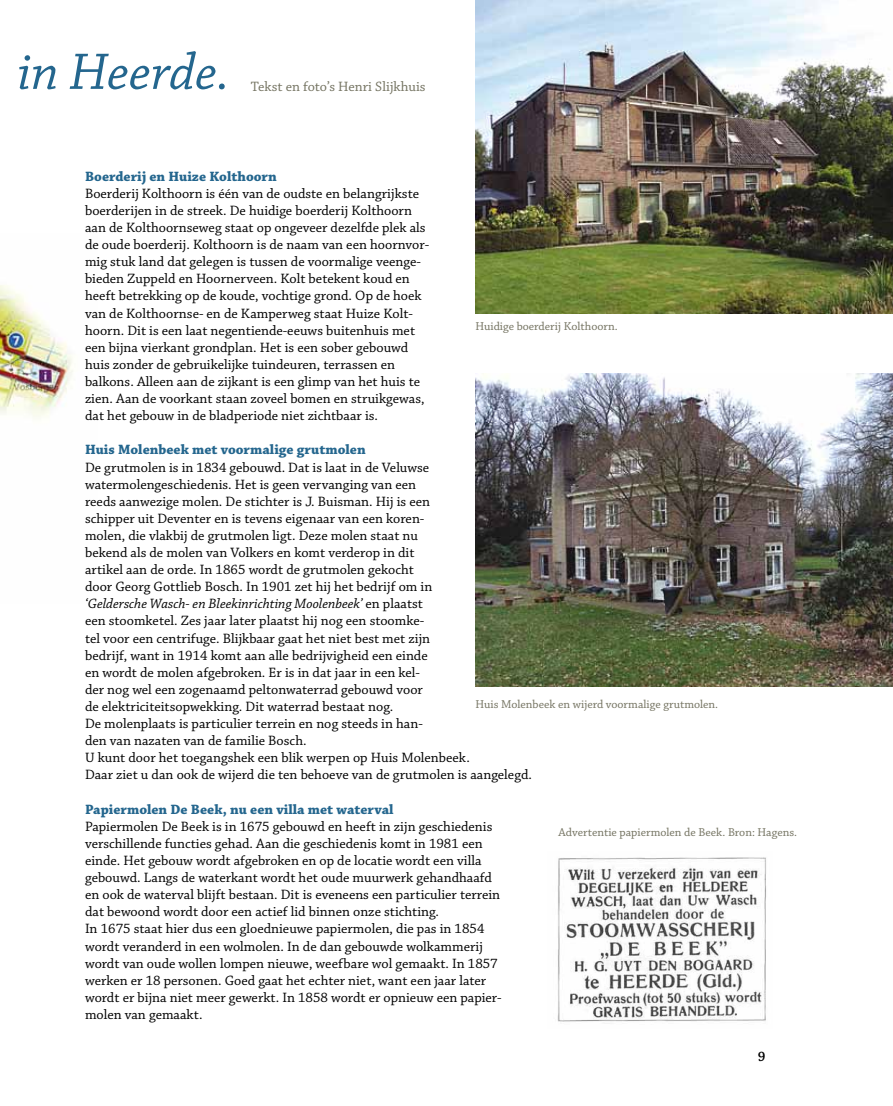
<style>
.page{position:relative;width:893px;height:1106px;background:#fff}
.page>*{position:absolute;margin:0;border:0;box-sizing:border-box;transform-origin:0 0}
.t1{font:italic 54px "Chaparral Pro";color:#24668e}
.t2{font:14.25px/17.1px "Chaparral Pro";color:#000}
.t3{font:700 14.25px "Chaparral Pro";color:#24668e}
.t4{font:14.25px "Chaparral Pro";color:#747361}
.t5{font:600 14.25px "Chaparral Pro";color:#000}
.t6{font:12px "Chaparral Pro";color:#747361}
.s1{font-style:italic}
</style>
<div class="page">
<img style="left:0;top:285px;width:73px;height:133px">
<img style="left:475px;top:373px;width:418px;height:313px">
<img style="left:475px;top:0;width:418px;height:313px">
<img style="left:557px;top:857px;width:209px;height:165px">
<h1 class="t1" style="left:18px;top:42px;width:214px">in Heerde.</h1>
<p class="t4" style="left:251px;top:79px;width:176px">Tekst en foto’s Henri Slijkhuis</p>
<p class="t3" style="left:85px;top:168px;width:193px">Boerderij en Huize Kolthoorn</p>
<p class="t2" style="left:85px;top:185px;width:346px">Boerderij Kolthoorn is één van de oudste en belangrijkste boerderijen in de streek. De huidige boerderij Kolthoorn aan de Kolthoornseweg staat op ongeveer dezelfde plek als de oude boerderij. Kolthoorn is de naam van een hoornvor&shy;mig stuk land dat gelegen is tussen de voormalige veenge&shy;bieden Zuppeld en Hoornerveen. Kolt betekent koud en heeft betrekking op de koude, vochtige grond. Op de hoek van de Kolthoornse- en de Kamperweg staat Huize Kolt&shy;hoorn. Dit is een laat negentiende-eeuws buitenhuis met een bijna vierkant grondplan. Het is een sober gebouwd huis zonder de gebruikelijke tuindeuren, terrassen en balkons. Alleen aan de zijkant is een glimp van het huis te zien. Aan de voorkant staan zoveel bomen en struikgewas, dat het gebouw in de bladperiode niet zichtbaar is.</p>
<p class="t3" style="left:85px;top:441px;width:282px">Huis Molenbeek met voormalige grutmolen</p>
<p class="t2" style="left:85px;top:459px;width:448px">De grutmolen is in 1834 gebouwd. Dat is laat in de Veluwse watermolengeschiedenis. Het is geen vervanging van een<br>reeds aanwezige molen. De stichter is J. Buisman. Hij is een<br>schipper uit Deventer en is tevens eigenaar van een koren-<br>molen, die vlakbij de grutmolen ligt. Deze molen staat nu<br>bekend als de molen van Volkers en komt verderop in dit<br>artikel aan de orde. In 1865 wordt de grutmolen gekocht<br>door Georg Gottlieb Bosch. In 1901 zet hij het bedrijf om in<br><span class="s1">‘Geldersche Wasch- en Bleekinrichting Moolenbeek’</span> en plaatst<br>een stoomketel. Zes jaar later plaatst hij nog een stoomke-<br>tel voor een centrifuge. Blijkbaar gaat het niet best met zijn<br>bedrijf, want in 1914 komt aan alle bedrijvigheid een einde<br>en wordt de molen afgebroken. Er is in dat jaar in een kel-<br>der nog wel een zogenaamd peltonwaterrad gebouwd voor<br>de elektriciteitsopwekking. Dit waterrad bestaat nog.<br>De molenplaats is particulier terrein en nog steeds in han-<br>den van nazaten van de familie Bosch.<br>U kunt door het toegangshek een blik werpen op Huis Molenbeek.<br>Daar ziet u dan ook de wijerd die ten behoeve van de grutmolen is aangelegd.</p>
<p class="t3" style="left:85px;top:800px;width:310px">Papiermolen De Beek, nu een villa met waterval</p>
<p class="t2" style="left:85px;top:818px;width:418px">Papiermolen De Beek is in 1675 gebouwd en heeft in zijn geschiedenis verschillende functies gehad. Aan die geschiedenis komt in 1981 een einde. Het gebouw wordt afgebroken en op de locatie wordt een villa gebouwd. Langs de waterkant wordt het oude muurwerk gehandhaafd en ook de waterval blijft bestaan. Dit is eveneens een particulier terrein dat bewoond wordt door een actief lid binnen onze stichting.<br>In 1675 staat hier dus een gloednieuwe papiermolen, die pas in 1854 wordt veranderd in een wolmolen. In de dan gebouwde wolkammerij wordt van oude wollen lompen nieuwe, weefbare wol gemaakt. In 1857 werken er 18 personen. Goed gaat het echter niet, want een jaar later wordt er bijna niet meer gewerkt. In 1858 wordt er opnieuw een papier&shy;molen van gemaakt.</p>
<p class="t6" style="left:475px;top:319px;width:144px">Huidige boerderij Kolthoorn.</p>
<p class="t6" style="left:475px;top:698px;width:244px">Huis Molenbeek en wijerd voormalige grutmolen.</p>
<p class="t6" style="left:558px;top:825px;width:240px">Advertentie papiermolen de Beek. Bron: Hagens.</p>
<p class="t5" style="left:758px;top:1048px;width:9px">9</p>
</div>
